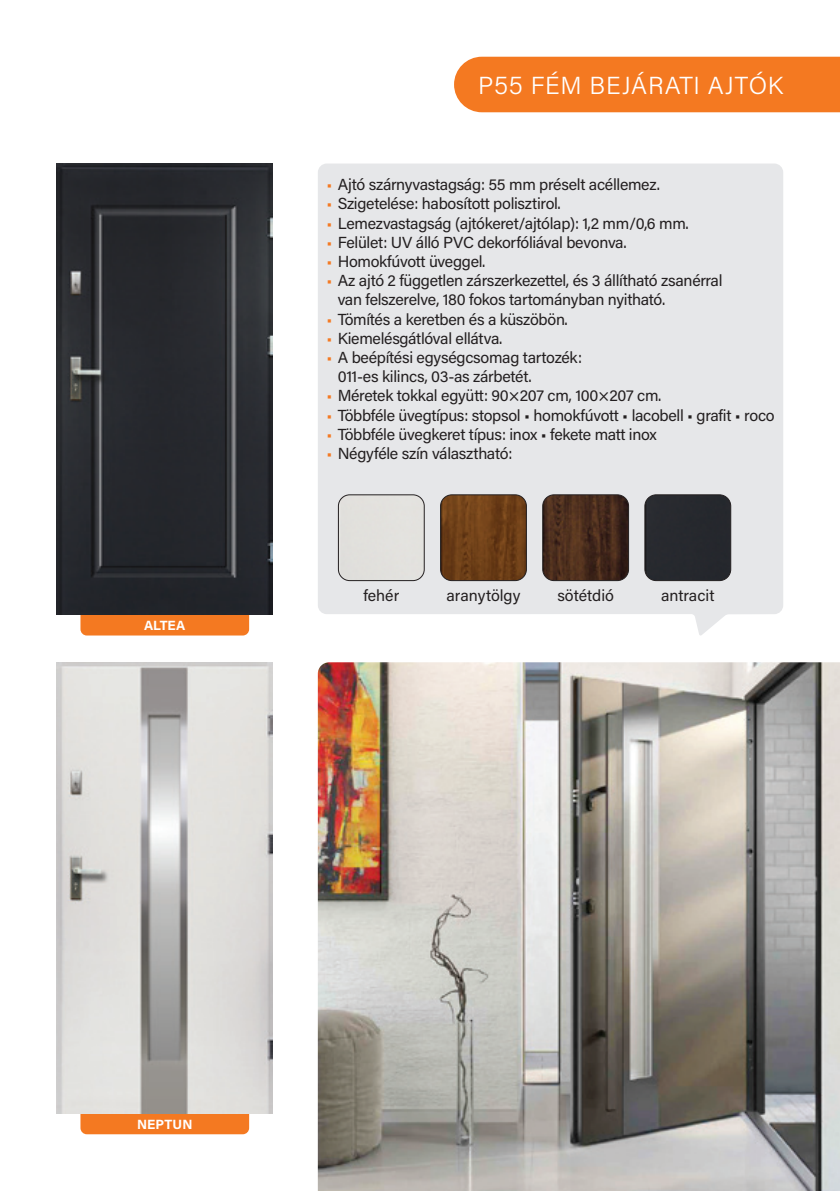
<style>
.page{position:relative;width:840px;height:1191px;background:#fff}
.page>*{position:absolute;margin:0;border:0;box-sizing:border-box;transform-origin:0 0}
.t1{font:300 24.6px "Acumin Pro";letter-spacing:.03em;color:#fff}
.t2{font:16px/19.2px "Acumin Pro";letter-spacing:-.02em;color:#231f20}
.t3{font:16px "Acumin Pro";color:#231f20}
.t4{font:700 13.4px "Acumin Pro";color:#fff}
.s1{color:#f47921}
</style>
<div class="page">
<img style="left:317px;top:662px;width:522px;height:529px">
<div style="left:454px;top:57px;width:385px;height:55px;background:#f47921"></div>
<div style="left:318px;top:163px;width:464px;height:473px;background:#e6e7e9"></div>
<div style="left:80px;top:1092px;width:169px;height:42px;background:#f47921;border-radius:6px"></div>
<img style="left:57px;top:662px;width:216px;height:451px">
<div style="left:80px;top:593px;width:169px;height:42px;background:#f47921;border-radius:6px"></div>
<img style="left:57px;top:163px;width:216px;height:452px">
<div style="left:338px;top:495px;width:86px;height:85px;background:#e2e1dd"></div>
<div style="left:338px;top:494px;width:86px;height:87px;border:1px solid #231f20;border-radius:11px"></div>
<img style="left:440px;top:495px;width:86px;height:85px">
<div style="left:440px;top:494px;width:86px;height:87px;border:1px solid #231f20;border-radius:11px"></div>
<img style="left:542px;top:495px;width:86px;height:85px">
<div style="left:542px;top:494px;width:86px;height:87px;border:1px solid #231f20;border-radius:11px"></div>
<div style="left:644px;top:495px;width:86px;height:85px;background:#26292e"></div>
<div style="left:644px;top:494px;width:86px;height:87px;border:1px solid #231f20;border-radius:11px"></div>
<p class="t4" style="left:144px;top:616px;width:43px">ALTEA</p>
<h1 class="t1" style="left:478px;top:68px;width:306px">P55 FÉM BEJÁRATI AJTÓK</h1>
<p class="t2" style="left:326px;top:174px;width:335px"><span class="s1">•</span> Ajtó szárnyvastagság: 55 mm préselt acéllemez.</p>
<p class="t2" style="left:326px;top:193px;width:236px"><span class="s1">•</span> Szigetelése: habosított polisztirol.</p>
<p class="t2" style="left:326px;top:213px;width:363px"><span class="s1">•</span> Lemezvastagság (ajtókeret/ajtólap): 1,2 mm/0,6 mm.</p>
<p class="t2" style="left:326px;top:232px;width:301px"><span class="s1">•</span> Felület: UV álló PVC dekorfóliával bevonva.</p>
<p class="t2" style="left:326px;top:251px;width:160px"><span class="s1">•</span> Homokfúvott üveggel.</p>
<p class="t2" style="left:337px;top:270px;width:386px;text-indent:-11px"><span class="s1">•</span> Az ajtó 2 független zárszerkezettel, és 3 állítható zsanérral van felszerelve, 180 fokos tartományban nyitható.</p>
<p class="t2" style="left:326px;top:309px;width:243px"><span class="s1">•</span> Tömítés a keretben és a küszöbön.</p>
<p class="t2" style="left:326px;top:328px;width:177px"><span class="s1">•</span> Kiemelésgátlóval ellátva.</p>
<p class="t2" style="left:337px;top:347px;width:246px;text-indent:-11px"><span class="s1">•</span> A beépítési egységcsomag tartozék:<br>011-es kilincs, 03-as zárbetét.</p>
<p class="t2" style="left:326px;top:385px;width:336px"><span class="s1">•</span> Méretek tokkal együtt: 90×207 cm, 100×207 cm.</p>
<p class="t2" style="left:326px;top:405px;width:449px"><span class="s1">•</span> Többféle üvegtípus: stopsol • homokfúvott • lacobell • grafit • roco</p>
<p class="t2" style="left:326px;top:424px;width:332px"><span class="s1">•</span> Többféle üvegkeret típus: inox • fekete matt inox</p>
<p class="t2" style="left:326px;top:443px;width:187px"><span class="s1">•</span> Négyféle szín választható:</p>
<p class="t2" style="left:363px;top:585px;width:37px">fehér</p>
<p class="t3" style="left:446px;top:584px;width:75px">aranytölgy</p>
<p class="t3" style="left:557px;top:584px;width:58px">sötétdió</p>
<p class="t3" style="left:660px;top:584px;width:55px">antracit</p>
<p class="t4" style="left:137px;top:1114px;width:57px">NEPTUN</p>
</div>
